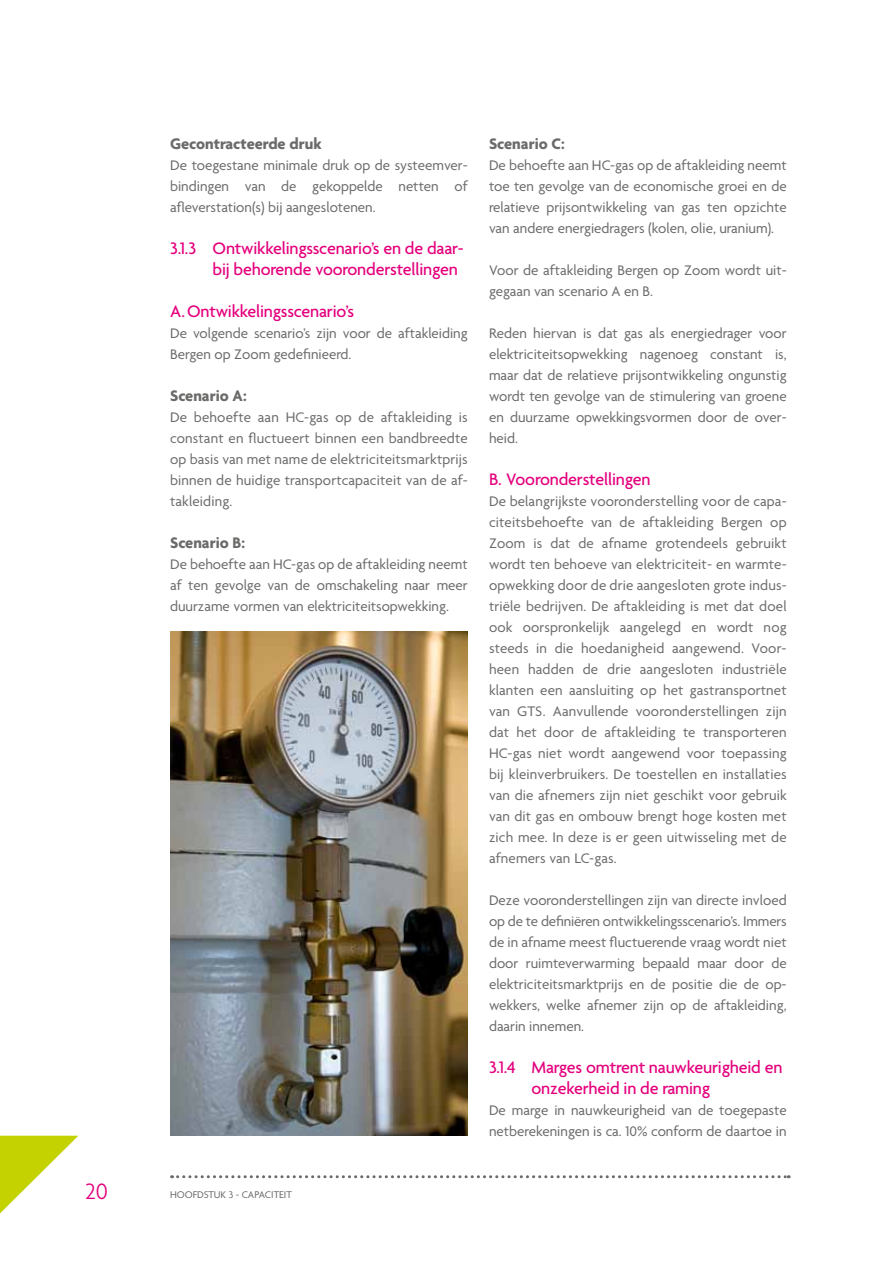
<style>
.page{position:relative;width:893px;height:1263px;background:#fff}
.page>*{position:absolute;margin:0;border:0;box-sizing:border-box;transform-origin:0 0}
.t1{font:300 24px "Agenda";color:#e5007d}
.t2{font:500 18px/21px "Agenda";letter-spacing:-.01em;color:#e5007d}
.t3{font:700 16.5px "Agenda";color:#6a6a69}
.t4{font:15px/21px "Agenda";color:#6a6a69;text-align:justify}
.t5{font:10.5px "Agenda";color:#6a6a69}
</style>
<div class="page">
<svg style="left:172px;top:1175px;width:617px;height:3px"></svg>
<svg style="left:0;top:1136px;width:78px;height:78px"></svg>
<img style="left:170px;top:631px;width:298px;height:505px">
<p class="t3" style="left:170px;top:133px;width:153px">Gecontracteerde druk</p>
<p class="t4" style="left:170px;top:154px;width:299px">De toegestane minimale druk op de systeemver&shy;bindingen van de gekoppelde netten of afleverstation(s) bij aangeslotenen.</p>
<p class="t2" style="left:213px;top:237px;width:253px;text-indent:-43px">3.1.3 Ontwikkelingsscenario’s en de daar&shy;bij behorende vooronderstellingen</p>
<p class="t2" style="left:170px;top:300px;width:186px">A. Ontwikkelingsscenario’s</p>
<p class="t4" style="left:170px;top:322px;width:299px">De volgende scenario’s zijn voor de aftakleiding<br>Bergen op Zoom gedefinieerd.</p>
<p class="t3" style="left:170px;top:385px;width:78px">Scenario A:</p>
<p class="t4" style="left:170px;top:406px;width:299px">De behoefte aan HC-gas op de aftakleiding is constant en fluctueert binnen een bandbreedte op basis van met name de elektriciteitsmarktprijs binnen de huidige transportcapaciteit van de af&shy;takleiding.</p>
<p class="t3" style="left:170px;top:532px;width:77px">Scenario B:</p>
<p class="t4" style="left:170px;top:553px;width:299px">De behoefte aan HC-gas op de aftakleiding neemt af ten gevolge van de omschakeling naar meer duurzame vormen van elektriciteitsopwekking.</p>
<h1 class="t1" style="left:85px;top:1177px;width:24px">20</h1>
<p class="t5" style="left:170px;top:1189px;width:123px">hoofdstuk 3 - capaciteit</p>
<p class="t3" style="left:489px;top:133px;width:77px">Scenario C:</p>
<p class="t4" style="left:489px;top:154px;width:299px">De behoefte aan HC-gas op de aftakleiding neemt toe ten gevolge van de economische groei en de relatieve prijsontwikkeling van gas ten opzichte van andere energiedragers (kolen, olie, uranium).</p>
<p class="t4" style="left:489px;top:259px;width:299px">Voor de aftakleiding Bergen op Zoom wordt uit&shy;gegaan van scenario A en B.</p>
<p class="t4" style="left:489px;top:322px;width:299px">Reden hiervan is dat gas als energiedrager voor elektriciteitsopwekking nagenoeg constant is, maar dat de relatieve prijsontwikkeling ongunstig wordt ten gevolge van de stimulering van groene en duurzame opwekkingsvormen door de over&shy;heid.</p>
<p class="t2" style="left:489px;top:468px;width:163px">B. Vooronderstellingen</p>
<p class="t4" style="left:489px;top:490px;width:299px">De belangrijkste vooronderstelling voor de capa&shy;citeitsbehoefte van de aftakleiding Bergen op Zoom is dat de afname grotendeels gebruikt wordt ten behoeve van elektriciteit- en warmte&shy;opwekking door de drie aangesloten grote indus&shy;triële bedrijven. De aftakleiding is met dat doel ook oorspronkelijk aangelegd en wordt nog steeds in die hoedanigheid aangewend. Voor&shy;heen hadden de drie aangesloten industriële klanten een aansluiting op het gastransportnet van GTS. Aanvullende vooronderstellingen zijn dat het door de aftakleiding te transporteren HC-gas niet wordt aangewend voor toepassing bij kleinverbruikers. De toestellen en installaties van die afnemers zijn niet geschikt voor gebruik van dit gas en ombouw brengt hoge kosten met zich mee. In deze is er geen uitwisseling met de afnemers van LC-gas.</p>
<p class="t4" style="left:489px;top:889px;width:299px">Deze vooronderstellingen zijn van directe invloed op de te definiëren ontwikkelingsscenario’s. Immers de in afname meest fluctuerende vraag wordt niet door ruimteverwarming bepaald maar door de elektriciteitsmarktprijs en de positie die de op&shy;wekkers, welke afnemer zijn op de aftakleiding, daarin innemen.</p>
<p class="t2" style="left:531px;top:1056px;width:252px;text-indent:-43px">3.1.4 Marges omtrent nauwkeurigheid en onzekerheid in de raming</p>
<p class="t4" style="left:489px;top:1099px;width:299px">De marge in nauwkeurigheid van de toegepaste netberekeningen is ca. 10% conform de daartoe in</p>
</div>
